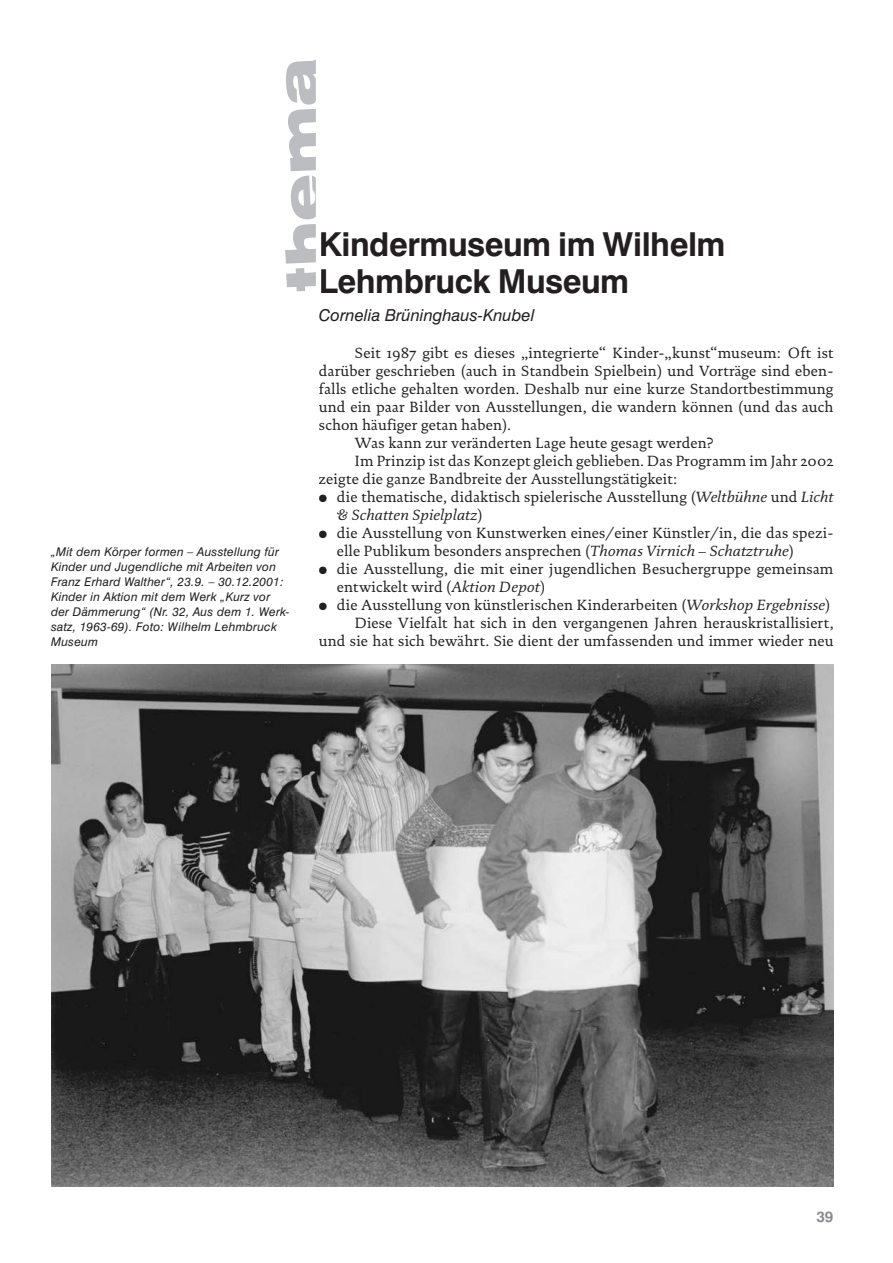
<style>
.page{position:relative;width:893px;height:1263px;background:#fff}
.page>*{position:absolute;margin:0;border:0;box-sizing:border-box;transform-origin:0 0}
.t1{font:900 expanded 54px "Swiss 721 BT";color:#bcbdc0}
.t2{font:700 33px/37.5px "Swiss 721 BT";letter-spacing:-.015em;color:#231f20}
.t3{font:italic 16.5px "Swiss 721 BT";letter-spacing:.005em;color:#231f20}
.t4{font:15px "DTL Documenta ST";letter-spacing:.01em;color:#231f20}
.t5{font:italic 15px "DTL Documenta ST";letter-spacing:.01em;color:#231f20}
.t6{font:700 15px "Swiss 721 BT";color:#8a8c8f}
.t7{font:italic 12px/15px "Swiss 721 BT";letter-spacing:.02em;color:#231f20}
.s1{font-style:italic}
.s2{font-style:normal}
</style>
<div class="page">
<img style="left:51px;top:664px;width:782px;height:522px">
<h1 class="t1" style="left:275px;top:293px;width:235px;rotate:-93deg">thema</h1>
<h2 class="t2" style="left:319px;top:225px;width:408px">Kindermuseum im Wilhelm<br>Lehmbruck Museum</h2>
<p class="t3" style="left:319px;top:305px;width:217px">Cornelia Brüninghaus-Knubel</p>
<p class="t7" style="left:51px;top:544px;width:240px">„Mit dem Körper formen – Ausstellung für Kinder und Jugendliche mit Arbeiten von Franz Erhard Walther“, 23.9. – 30.12.2001:<br>Kinder in Aktion mit dem Werk „Kurz vor der Dämmerung“ (Nr. 32, Aus dem 1. Werk&shy;satz, 1963-69). Foto: Wilhelm Lehmbruck Museum</p>
<p class="t4" style="left:355px;top:344px;width:480px">Seit 1987 gibt es dieses „integrierte“ Kinder-„kunst“museum: Oft ist</p>
<p class="t4" style="left:319px;top:362px;width:516px">darüber geschrieben (auch in Standbein Spielbein) und Vorträge sind eben-</p>
<p class="t4" style="left:319px;top:380px;width:516px">falls etliche gehalten worden. Deshalb nur eine kurze Standortbestimmung</p>
<p class="t4" style="left:319px;top:398px;width:516px">und ein paar Bilder von Ausstellungen, die wandern können (und das auch</p>
<p class="t4" style="left:319px;top:416px;width:194px">schon häufiger getan haben).</p>
<p class="t4" style="left:355px;top:434px;width:360px">Was kann zur veränderten Lage heute gesagt werden?</p>
<p class="t4" style="left:355px;top:452px;width:480px">Im Prinzip ist das Konzept gleich geblieben. Das Programm im Jahr 2002</p>
<p class="t4" style="left:319px;top:470px;width:360px">zeigte die ganze Bandbreite der Ausstellungstätigkeit:</p>
<p class="t4" style="left:337px;top:488px;width:498px">die thematische, didaktisch spielerische Ausstellung (<span class="s1">Weltbühne</span> und <span class="s1">Licht</span></p>
<p class="t5" style="left:337px;top:506px;width:147px">&amp; Schatten Spielplatz<span class="s2">)</span></p>
<p class="t4" style="left:337px;top:524px;width:498px">die Ausstellung von Kunstwerken eines/einer Künstler/in, die das spezi-</p>
<p class="t4" style="left:337px;top:542px;width:459px">elle Publikum besonders ansprechen (<span class="s1">Thomas Virnich – Schatztruhe</span>)</p>
<p class="t4" style="left:337px;top:560px;width:498px">die Ausstellung, die mit einer jugendlichen Besuchergruppe gemeinsam</p>
<p class="t4" style="left:337px;top:578px;width:210px">entwickelt wird (<span class="s1">Aktion Depot</span>)</p>
<p class="t4" style="left:337px;top:596px;width:495px">die Ausstellung von künstlerischen Kinderarbeiten (<span class="s1">Workshop Ergebnisse</span>)</p>
<p class="t4" style="left:355px;top:614px;width:480px">Diese Vielfalt hat sich in den vergangenen Jahren herauskristallisiert,</p>
<p class="t4" style="left:319px;top:632px;width:516px">und sie hat sich bewährt. Sie dient der umfassenden und immer wieder neu</p>
<p class="t6" style="left:816px;top:1208px;width:19px">39</p>
</div>
